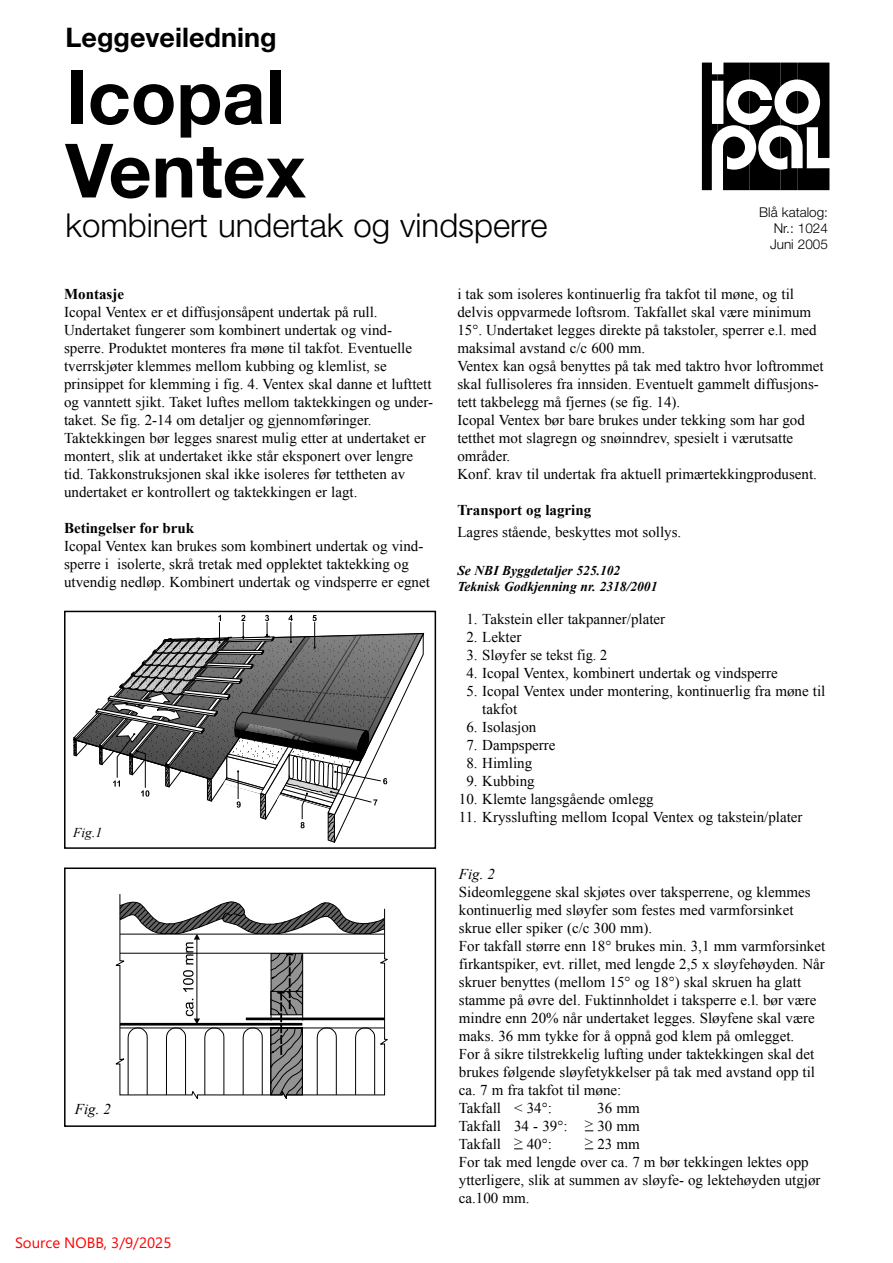
<style>
.page{position:relative;width:893px;height:1263px;background:#fff}
.page>*{position:absolute;margin:0;border:0;box-sizing:border-box;transform-origin:0 0}
.t1{font:700 75px "Helvetica Neue";color:#000}
.t2{font:300 33px "Helvetica Neue";color:#000}
.t3{font:700 27px "Helvetica Neue";color:#000}
.t4{font:15px/18px "Times New Roman";color:#000}
.Normal_Bold{font:700 15px "Times New Roman";color:#000}
.t5{font:15px "Segoe WP";color:#f00}
.t6{font:italic 15px "Times New Roman";color:#000}
.t7{font:italic 700 13.5px "Times New Roman";color:#000}
.t8{font:300 13.5px "Helvetica Neue";color:#000}
.t9{font:italic 13.5px "Times New Roman";color:#000}
</style>
<div class="page">
<svg style="left:73px;top:615px;width:351px;height:228px"></svg>
<div style="left:64px;top:611px;width:372px;height:238px;border:2px solid #000"></div>
<div style="left:72px;top:826px;width:34px;height:16px;background:#fff"></div>
<svg style="left:702px;top:63px;width:127px;height:127px"></svg>
<svg style="left:115px;top:901px;width:273px;height:198px"></svg>
<div style="left:64px;top:867px;width:372px;height:260px;border:2px solid #000"></div>
<p class="t3" style="left:66px;top:21px;width:212px">Leggeveiledning</p>
<p class="t1" style="left:66px;top:51px;width:221px">Icopal</p>
<p class="t1" style="left:66px;top:124px;width:242px">Ventex</p>
<p class="t2" style="left:66px;top:205px;width:483px">kombinert undertak og vindsperre</p>
<p class="t8" style="left:759px;top:204px;width:70px">Blå katalog:</p>
<p class="t8" style="left:774px;top:220px;width:56px">Nr.: 1024</p>
<p class="t8" style="left:770px;top:236px;width:59px">Juni 2005</p>
<p class="Normal_Bold" style="left:64px;top:283px;width:61px">Montasje</p>
<p class="t4" style="left:64px;top:303px;width:371px">Icopal Ventex er et diffusjonsåpent undertak på rull.<br>Undertaket fungerer som kombinert undertak og vind&shy;sperre. Produktet monteres fra møne til takfot. Eventuelle tverrskjøter klemmes mellom kubbing og klemlist, se prinsippet for klemming i fig. 4. Ventex skal danne et lufttett og vanntett sjikt. Taket luftes mellom taktekkingen og under&shy;taket. Se fig. 2-14 om detaljer og gjennomføringer.</p>
<p class="t4" style="left:64px;top:429px;width:363px">Taktekkingen bør legges snarest mulig etter at undertaket er montert, slik at undertaket ikke står eksponert over lengre tid. Takkonstruksjonen skal ikke isoleres før tettheten av undertaket er kontrollert og taktekkingen er lagt.</p>
<p class="Normal_Bold" style="left:64px;top:517px;width:132px">Betingelser for bruk</p>
<p class="t4" style="left:64px;top:537px;width:367px">Icopal Ventex kan brukes som kombinert undertak og vind&shy;sperre i isolerte, skrå tretak med opplektet taktekking og utvendig nedløp. Kombinert undertak og vindsperre er egnet</p>
<p class="t9" style="left:73px;top:823px;width:30px">Fig.1</p>
<p class="t6" style="left:75px;top:1098px;width:38px">Fig. 2</p>
<p class="t5" style="left:15px;top:1232px;width:158px">Source NOBB, 3/9/2025</p>
<p class="t4" style="left:457px;top:285px;width:361px">i tak som isoleres kontinuerlig fra takfot til møne, og til delvis oppvarmede loftsrom. Takfallet skal være minimum 15°. Undertaket legges direkte på takstoler, sperrer e.l. med maksimal avstand c/c 600 mm.</p>
<p class="t4" style="left:457px;top:357px;width:368px">Ventex kan også benyttes på tak med taktro hvor loftrommet skal fullisoleres fra innsiden. Eventuelt gammelt diffusjons&shy;tett takbelegg må fjernes (se fig. 14).</p>
<p class="t4" style="left:457px;top:411px;width:349px">Icopal Ventex bør bare brukes under tekking som har god tetthet mot slagregn og snøinndrev, spesielt i værutsatte områder.</p>
<p class="t4" style="left:457px;top:465px;width:361px">Konf. krav til undertak fra aktuell primærtekkingprodusent.</p>
<p class="Normal_Bold" style="left:457px;top:500px;width:135px">Transport og lagring</p>
<p class="t4" style="left:457px;top:522px;width:225px">Lagres stående, beskyttes mot sollys.</p>
<p class="t7" style="left:457px;top:560px;width:164px">Se NBI Byggdetaljer 525.102</p>
<p class="t7" style="left:457px;top:577px;width:202px">Teknisk Godkjenning nr. 2318/2001</p>
<p class="t4" style="left:466px;top:609px;width:200px">1. Takstein eller takpanner/plater</p>
<p class="t4" style="left:466px;top:627px;width:57px">2. Lekter</p>
<p class="t4" style="left:466px;top:645px;width:143px">3. Sløyfer se tekst fig. 2</p>
<p class="t4" style="left:466px;top:663px;width:313px">4. Icopal Ventex, kombinert undertak og vindsperre</p>
<p class="t4" style="left:482px;top:681px;width:345px;text-indent:-16px">5. Icopal Ventex under montering, kontinuerlig fra møne til takfot</p>
<p class="t4" style="left:466px;top:717px;width:72px">6. Isolasjon</p>
<p class="t4" style="left:466px;top:735px;width:91px">7. Dampsperre</p>
<p class="t4" style="left:466px;top:753px;width:67px">8. Himling</p>
<p class="t4" style="left:466px;top:771px;width:70px">9. Kubbing</p>
<p class="t4" style="left:459px;top:789px;width:196px">10. Klemte langsgående omlegg</p>
<p class="t4" style="left:459px;top:807px;width:345px">11. Krysslufting mellom Icopal Ventex og takstein/plater</p>
<p class="t6" style="left:459px;top:864px;width:38px">Fig. 2</p>
<p class="t4" style="left:459px;top:883px;width:353px">Sideomleggene skal skjøtes over taksperrene, og klemmes kontinuerlig med sløyfer som festes med varmforsinket skrue eller spiker (c/c 300 mm).</p>
<p class="t4" style="left:459px;top:937px;width:368px">For takfall større enn 18° brukes min. 3,1 mm varmforsinket firkantspiker, evt. rillet, med lengde 2,5 x sløyfehøyden. Når skruer benyttes (mellom 15° og 18°) skal skruen ha glatt stamme på øvre del. Fuktinnholdet i taksperre e.l. bør være mindre enn 20% når undertaket legges. Sløyfene skal være maks. 36 mm tykke for å oppnå god klem på omlegget.<br>For å sikre tilstrekkelig lufting under taktekkingen skal det brukes følgende sløyfetykkelser på tak med avstand opp til ca. 7 m fra takfot til møne:</p>
<p class="t4" style="left:459px;top:1099px;width:95px">Takfall &lt; 34°:</p>
<p class="t4" style="left:597px;top:1099px;width:44px">36 mm</p>
<p class="t4" style="left:459px;top:1117px;width:183px">Takfall 34 - 39°: &gt; 30 mm</p>
<p class="t4" style="left:459px;top:1135px;width:95px">Takfall &gt; 40°:</p>
<p class="t4" style="left:585px;top:1135px;width:57px">&gt; 23 mm</p>
<p class="t4" style="left:459px;top:1153px;width:363px">For tak med lengde over ca. 7 m bør tekkingen lektes opp ytterligere, slik at summen av sløyfe- og lektehøyden utgjør ca.100 mm.</p>
</div>
